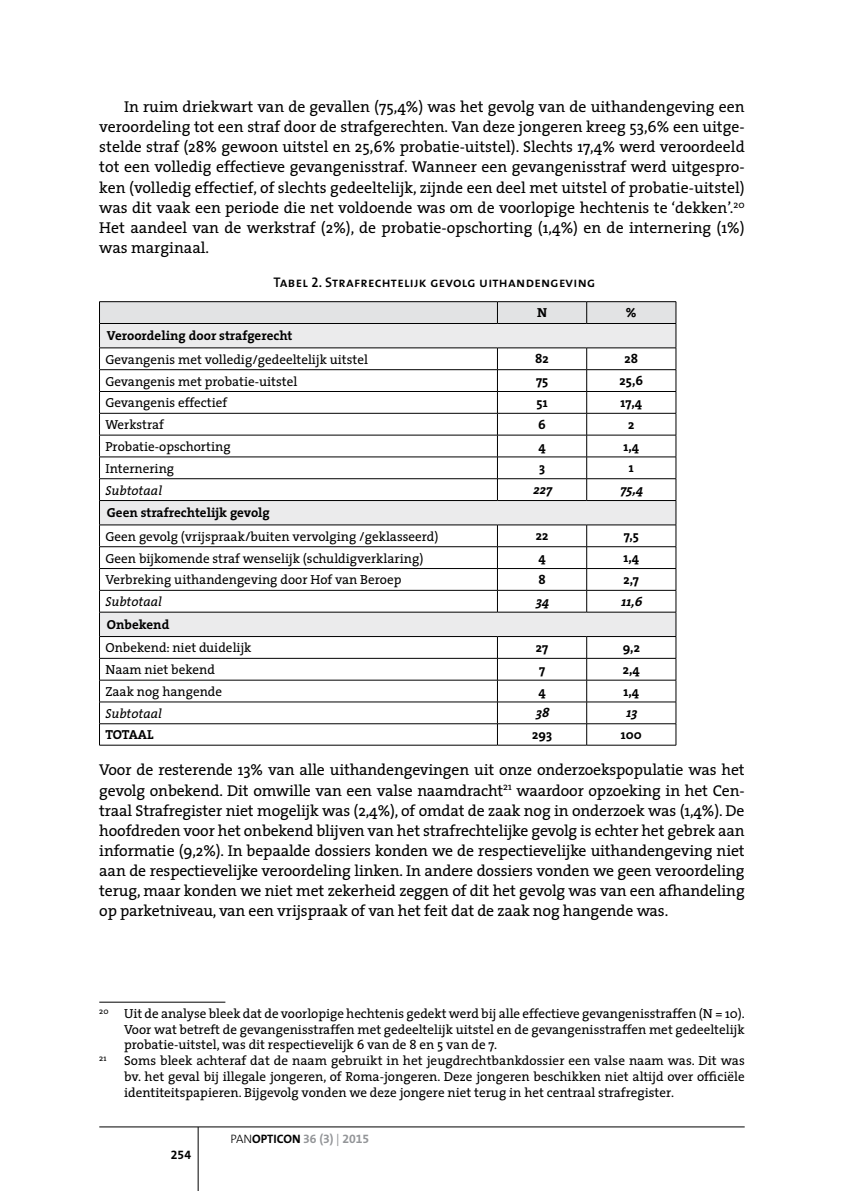
<style>
.page{position:relative;width:844px;height:1191px;background:#fff}
.page>*{position:absolute;margin:0;border:0;box-sizing:border-box;transform-origin:0 0}
.t1{font:15.75px/20.1px "The Serif";letter-spacing:-.01em;color:#000;text-align:justify}
.t2{font:14px "The Sans Semi Bold Caps";letter-spacing:.02em;color:#000}
.t3{font:13.12px/15.8px "The Serif";color:#000;text-align:justify}
.t4{font:700 13.12px "The Serif";color:#000}
.t5{font:italic 13.12px "The Serif";color:#000}
.t6{font:italic 700 13.12px "The Serif";color:#000}
.t7{font:12.25px "The Sans Bold Expert";color:#939598}
.t8{font:12.25px "The Sans Bold Expert";color:#000}
.t9{font:8.58px "The Serif";color:#000}
.s1{font-family:"The Sans";font-weight:300;color:#000}
.s2{font-family:"The Sans";font-weight:700;color:#000}
.s3{font-family:"The Sans"}
</style>
<div class="page">
<hr style="left:99px;top:1126px;width:645px;height:1px;background:#000">
<hr style="left:198px;top:1127px;width:1px;height:64px;background:#000">
<hr style="left:99px;top:745px;width:398px;height:1px;background:#000">
<hr style="left:497px;top:745px;width:89px;height:1px;background:#000">
<hr style="left:586px;top:745px;width:90px;height:1px;background:#000">
<hr style="left:99px;top:301px;width:398px;height:1px;background:#000">
<hr style="left:497px;top:301px;width:89px;height:1px;background:#000">
<hr style="left:586px;top:301px;width:90px;height:1px;background:#000">
<svg style="left:99px;top:302px;width:577px;height:443px"></svg>
<hr style="left:99px;top:323px;width:398px;height:1px;background:#000">
<hr style="left:497px;top:323px;width:89px;height:1px;background:#000">
<hr style="left:586px;top:323px;width:90px;height:1px;background:#000">
<hr style="left:99px;top:1002px;width:126px;height:1px;background:#000">
<p class="t1" style="left:99px;top:97px;width:646px;text-indent:25px">In ruim driekwart van de gevallen (75,4%) was het gevolg van de uithandengeving een veroordeling tot een straf door de strafgerechten. Van deze jongeren kreeg 53,6% een uitge&shy;stelde straf (28% gewoon uitstel en 25,6% probatie-uitstel). Slechts 17,4% werd veroordeeld tot een volledig effectieve gevangenisstraf. Wanneer een gevangenisstraf werd uitgespro&shy;ken (volledig effectief, of slechts gedeeltelijk, zijnde een deel met uitstel of probatie-uitstel) was dit vaak een periode die net voldoende was om de voorlopige hechtenis te ‘dekken’.<sup>20<br></sup>Het aandeel van de werkstraf (2%), de probatie-opschorting (1,4%) en de internering (1%) was marginaal.</p>
<p class="t2" style="left:273px;top:270px;width:323px">Tabel 2. Strafrechtelijk gevolg uithandengeving</p>
<p class="t4" style="left:537px;top:302px;width:11px">N</p>
<p class="t4" style="left:625px;top:302px;width:12px">%</p>
<p class="t4" style="left:107px;top:325px;width:187px">Veroordeling door strafgerecht</p>
<p class="t3" style="left:105px;top:351px;width:264px">Gevangenis met volledig/gedeeltelijk uitstel</p>
<p class="t4" style="left:535px;top:348px;width:15px">82</p>
<p class="t4" style="left:624px;top:348px;width:15px">28</p>
<p class="t3" style="left:105px;top:373px;width:193px">Gevangenis met probatie-uitstel</p>
<p class="t4" style="left:536px;top:370px;width:14px">75</p>
<p class="t4" style="left:619px;top:370px;width:25px">25,6</p>
<p class="t3" style="left:105px;top:395px;width:123px">Gevangenis effectief</p>
<p class="t4" style="left:536px;top:391px;width:13px">51</p>
<p class="t4" style="left:620px;top:391px;width:23px">17,4</p>
<p class="t3" style="left:105px;top:417px;width:60px">Werkstraf</p>
<p class="t4" style="left:538px;top:413px;width:9px">6</p>
<p class="t4" style="left:628px;top:413px;width:8px">2</p>
<p class="t3" style="left:105px;top:439px;width:127px">Probatie-opschorting</p>
<p class="t4" style="left:538px;top:435px;width:9px">4</p>
<p class="t4" style="left:623px;top:435px;width:17px">1,4</p>
<p class="t3" style="left:105px;top:460px;width:70px">Internering</p>
<p class="t4" style="left:539px;top:457px;width:8px">3</p>
<p class="t4" style="left:628px;top:457px;width:6px">1</p>
<p class="t5" style="left:105px;top:482px;width:58px">Subtotaal</p>
<p class="t6" style="left:532px;top:479px;width:25px">227</p>
<p class="t6" style="left:619px;top:479px;width:29px">75,4</p>
<p class="t4" style="left:107px;top:502px;width:164px">Geen strafrechtelijk gevolg</p>
<p class="t3" style="left:105px;top:528px;width:334px">Geen gevolg (vrijspraak/buiten vervolging /geklasseerd)</p>
<p class="t4" style="left:535px;top:525px;width:14px">22</p>
<p class="t4" style="left:623px;top:525px;width:17px">7,5</p>
<p class="t3" style="left:105px;top:550px;width:319px">Geen bijkomende straf wenselijk (schuldigverklaring)</p>
<p class="t4" style="left:538px;top:547px;width:9px">4</p>
<p class="t4" style="left:623px;top:547px;width:17px">1,4</p>
<p class="t3" style="left:105px;top:572px;width:297px">Verbreking uithandengeving door Hof van Beroep</p>
<p class="t4" style="left:538px;top:568px;width:9px">8</p>
<p class="t4" style="left:623px;top:568px;width:17px">2,7</p>
<p class="t5" style="left:105px;top:593px;width:58px">Subtotaal</p>
<p class="t6" style="left:535px;top:590px;width:19px">34</p>
<p class="t6" style="left:620px;top:590px;width:27px">11,6</p>
<p class="t4" style="left:107px;top:613px;width:64px">Onbekend</p>
<p class="t3" style="left:105px;top:640px;width:148px">Onbekend: niet duidelijk</p>
<p class="t4" style="left:535px;top:636px;width:14px">27</p>
<p class="t4" style="left:622px;top:636px;width:19px">9,2</p>
<p class="t3" style="left:105px;top:662px;width:111px">Naam niet bekend</p>
<p class="t4" style="left:539px;top:658px;width:8px">7</p>
<p class="t4" style="left:622px;top:658px;width:19px">2,4</p>
<p class="t3" style="left:105px;top:684px;width:118px">Zaak nog hangende</p>
<p class="t4" style="left:538px;top:680px;width:9px">4</p>
<p class="t4" style="left:623px;top:680px;width:17px">1,4</p>
<p class="t5" style="left:105px;top:705px;width:58px">Subtotaal</p>
<p class="t6" style="left:535px;top:702px;width:19px">38</p>
<p class="t6" style="left:625px;top:702px;width:17px">13</p>
<p class="t4" style="left:105px;top:724px;width:50px">TOTAAL</p>
<p class="t4" style="left:532px;top:724px;width:21px">293</p>
<p class="t4" style="left:620px;top:724px;width:22px">100</p>
<p class="t1" style="left:99px;top:760px;width:646px">Voor de resterende 13% van alle uithandengevingen uit onze onderzoekspopulatie was het gevolg onbekend. Dit omwille van een valse naamdracht<sup>21</sup> waardoor opzoeking in het Cen&shy;traal Strafregister niet mogelijk was (2,4%), of omdat de zaak nog in onderzoek was (1,4%). De hoofdreden voor het onbekend blijven van het strafrechtelijke gevolg is echter het gebrek aan informatie (9,2%). In bepaalde dossiers konden we de respectievelijke uithandengeving niet aan de respectievelijke veroordeling linken. In andere dossiers vonden we geen veroordeling terug, maar konden we niet met zekerheid zeggen of dit het gevolg was van een afhandeling op parketniveau, van een vrijspraak of van het feit dat de zaak nog hangende was.</p>
<p class="t3" style="left:124px;top:1005px;width:622px;text-indent:-25px"><sup>20</sup> Uit de analyse bleek dat de voorlopige hechtenis gedekt werd bij alle effectieve gevangenisstraffen (N = 10).<br>Voor wat betreft de gevangenisstraffen met gedeeltelijk uitstel en de gevangenisstraffen met gedeeltelijk probatie-uitstel, was dit respectievelijk 6 van de 8 en 5 van de 7.</p>
<p class="t9" style="left:99px;top:1052px;width:9px">21</p>
<p class="t3" style="left:124px;top:1053px;width:622px">Soms bleek achteraf dat de naam gebruikt in het jeugdrechtbankdossier een valse naam was. Dit was bv. het geval bij illegale jongeren, of Roma-jongeren. Deze jongeren beschikken niet altijd over officiële identiteitspapieren. Bijgevolg vonden we deze jongere niet terug in het centraal strafregister.</p>
<p class="t8" style="left:171px;top:1144px;width:22px">254</p>
<p class="t7" style="left:230px;top:1128px;width:140px"><span class="s1">PAN</span><span class="s2">OPTICON</span> 36 (3) <span class="s3">|</span> 2015</p>
</div>
